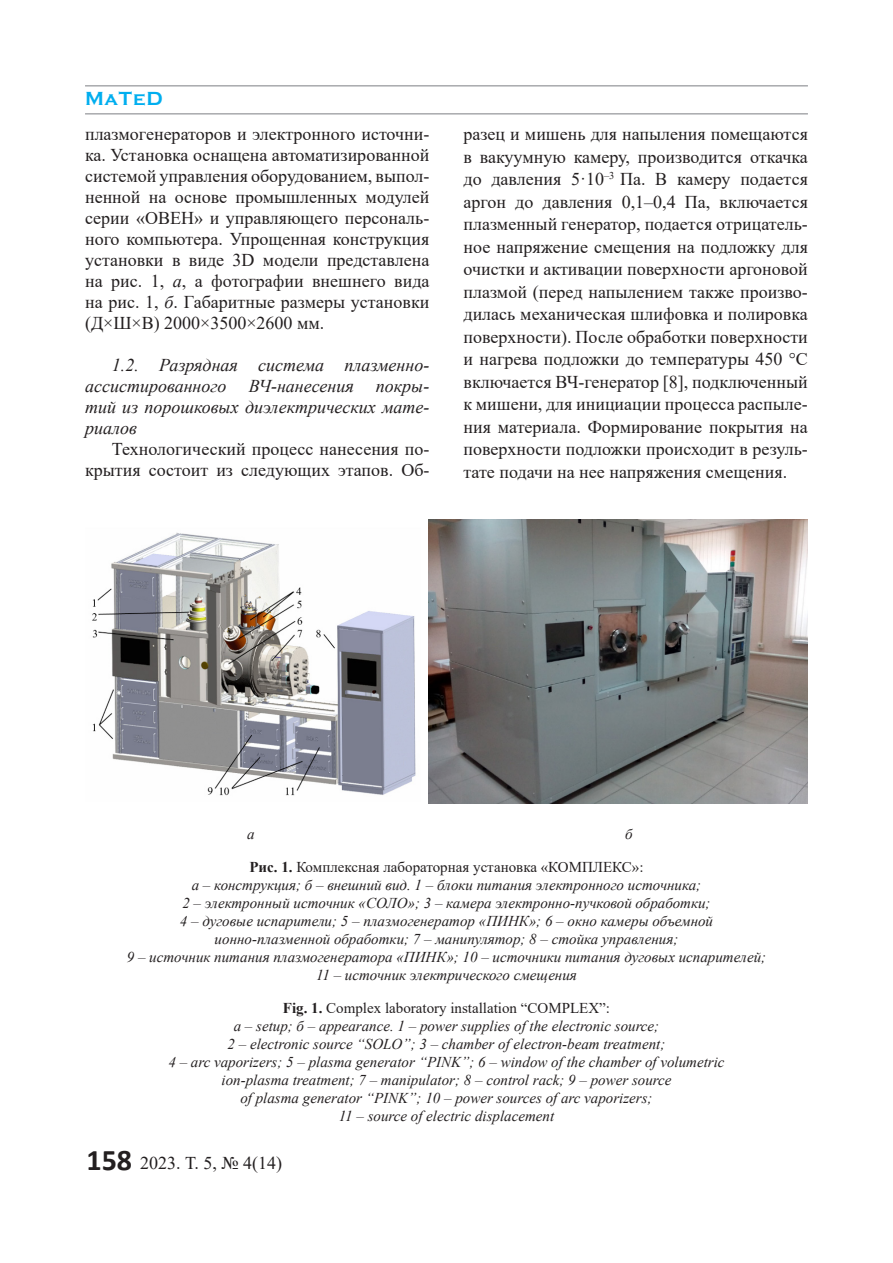
<style>
.page{position:relative;width:893px;height:1263px;background:#fff}
.page>*{position:absolute;margin:0;border:0;box-sizing:border-box;transform-origin:0 0}
.t1{font:700 19.5px "Copperplate Gothic";letter-spacing:.04em;color:#00aeef}
.t2{font:18px/22.5px "Times New Roman";color:#231f20;text-align:justify}
.t3{font:italic 18px/21px "Times New Roman";color:#231f20;text-align:justify}
.t4{font:italic 15px/18px "Times New Roman";color:#231f20;text-align:center}
.s1{font-style:italic}
.s2{font-weight:700;font-style:normal}
.s3{font-style:normal}
.s4{font-family:"Calibri";font-weight:700;font-size:30px}
</style>
<div class="page">
<hr style="left:85px;top:113px;width:723px;height:2px;background:#a8a9ad">
<hr style="left:85px;top:85px;width:723px;height:2px;background:#a8a9ad">
<img style="left:92px;top:532px;width:324px;height:264px">
<img style="left:428px;top:519px;width:380px;height:285px">
<p class="t1" style="left:85px;top:88px;width:79px">MaTeD</p>
<p class="t2" style="left:85px;top:123px;width:346px;line-height:21px">плазмогенераторов и электронного источни&shy;ка. Установка оснащена автоматизированной системой управления оборудованием, выпол&shy;ненной на основе промышленных модулей серии «ОВЕН» и управляющего персональ&shy;ного компьютера. Упрощенная конструкция установки в виде 3D модели представлена на рис. 1, <span class="s1">а</span>, а фотографии внешнего вида на рис. 1, <span class="s1">б</span>. Габаритные размеры установки (Д×Ш×В) 2000×3500×2600 мм.</p>
<p class="t3" style="left:85px;top:354px;width:346px;text-indent:27px">1.2. Разрядная система плазменно&shy;ассистированного ВЧ-нанесения покры&shy;тий из порошковых диэлектрических мате&shy;риалов</p>
<p class="t2" style="left:85px;top:438px;width:346px;line-height:21px;text-align:right">Технологический процесс нанесения по&shy;крытия состоит из следующих этапов. Об-</p>
<p class="t2" style="left:463px;top:122px;width:346px">разец и мишень для напыления помещаются в вакуумную камеру, производится откачка до давления 5·10<sup>–3</sup> Па. В камеру подается аргон до давления 0,1–0,4 Па, включается плазменный генератор, подается отрицатель&shy;ное напряжение смещения на подложку для очистки и активации поверхности аргоновой плазмой (перед напылением также произво&shy;дилась механическая шлифовка и полировка поверхности). После обработки поверхности и нагрева подложки до температуры 450 °C включается ВЧ-генератор [8], подключенный к мишени, для инициации процесса распыле&shy;ния материала. Формирование покрытия на поверхности подложки происходит в резуль&shy;тате подачи на нее напряжения смещения.</p>
<p class="t4" style="left:247px;top:825px;width:9px">а</p>
<p class="t4" style="left:625px;top:825px;width:9px">б</p>
<p class="t4" style="left:127px;top:858px;width:641px"><span class="s2">Рис. 1.</span> <span class="s3">Комплексная лабораторная установка «КОМПЛЕКС»:<br></span>а – конструкция; б – внешний вид. 1 – блоки питания электронного источника;<br>2 – электронный источник «СОЛО»; 3 – камера электронно-пучковой обработки;<br>4 – дуговые испарители; 5 – плазмогенератор «ПИНК»; 6 – окно камеры объемной ионно-плазменной обработки; 7 – манипулятор; 8 – стойка управления;<br>9 – источник питания плазмогенератора «ПИНК»; 10 – источники питания дуговых испарителей; 11 – источник электрического смещения</p>
<p class="t4" style="left:168px;top:999px;width:558px"><span class="s2">Fig. 1.</span> <span class="s3">Complex laboratory installation “COMPLEX”:<br></span>а – setup; б – appearance. 1 – power supplies of the electronic source;<br>2 – electronic source “SOLO”; 3 – chamber of electron-beam treatment;<br>4 – arc vaporizers; 5 – plasma generator “PINK”; 6 – window of the chamber of volumetric ion-plasma treatment; 7 – manipulator; 8 – control rack; 9 – power source<br>of plasma generator “PINK”; 10 – power sources of arc vaporizers;<br>11 – source of electric displacement</p>
<p class="t2" style="left:87px;top:1151px;width:197px"><span class="s4">158</span> 2023. Т. 5, № 4(14)</p>
</div>
